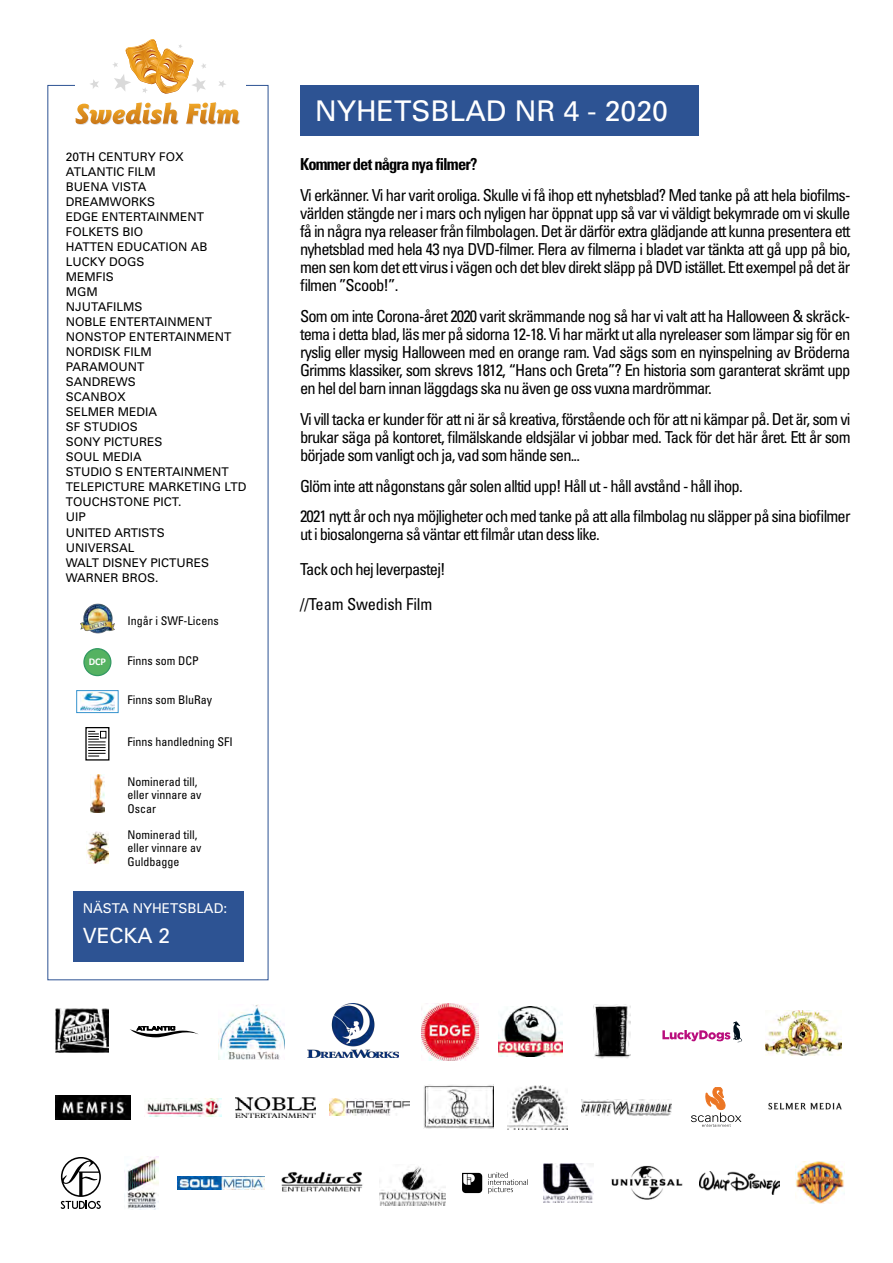
<style>
.page{position:relative;width:893px;height:1263px;background:#fff}
.page>*{position:absolute;margin:0;border:0;box-sizing:border-box;transform-origin:0 0}
.t1{font:28.5px "Univers";color:#fff}
.t2{font:21px "Univers";color:#fff}
.t3{font:condensed 16.5px/18px "Univers";letter-spacing:-.05em;color:#000;text-align:justify}
.t4{font:700 condensed 16.5px "Univers";letter-spacing:-.05em;color:#000}
.t5{font:13.5px "Univers";color:#fff}
.t6{font:12px/15px "Univers";color:#000}
.t7{font:condensed 12px/13.5px "Univers";color:#000}
.t8{font:700 10.35px "Calibri";color:#fff}
</style>
<div class="page">
<img style="left:80px;top:603px;width:35px;height:31px">
<img style="left:80px;top:692px;width:35px;height:19px">
<div style="left:76px;top:690px;width:43px;height:23px;border:1px solid #3793ce"></div>
<div style="left:84px;top:649px;width:27px;height:26px;background:#55b261;border-radius:50%"></div>
<div style="left:83px;top:648px;width:28px;height:28px;border:1px solid #329962;border-radius:50%"></div>
<img style="left:91px;top:774px;width:13px;height:38px">
<img style="left:86px;top:832px;width:23px;height:32px">
<svg style="left:76px;top:102px;width:103px;height:23px"></svg>
<svg style="left:186px;top:102px;width:54px;height:23px"></svg>
<svg style="left:218px;top:80px;width:8px;height:7px"></svg>
<svg style="left:90px;top:79px;width:9px;height:10px"></svg>
<svg style="left:113px;top:39px;width:93px;height:55px"></svg>
<div style="left:300px;top:85px;width:399px;height:50px;background:#2d5393"></div>
<div style="left:73px;top:891px;width:171px;height:70px;background:#2d5393"></div>
<svg style="left:88px;top:730px;width:19px;height:9px"></svg>
<div style="left:85px;top:727px;width:24px;height:33px;border:1px solid #000"></div>
<svg style="left:88px;top:731px;width:18px;height:26px"></svg>
<img style="left:124px;top:1157px;width:34px;height:52px">
<img style="left:795px;top:1162px;width:50px;height:42px">
<img style="left:699px;top:1172px;width:80px;height:22px">
<img style="left:380px;top:1166px;width:66px;height:39px">
<img style="left:544px;top:1163px;width:50px;height:40px">
<img style="left:611px;top:1165px;width:72px;height:35px">
<img style="left:281px;top:1172px;width:82px;height:20px">
<img style="left:177px;top:1176px;width:87px;height:13px">
<svg style="left:462px;top:1173px;width:20px;height:20px"></svg>
<svg style="left:488px;top:1172px;width:40px;height:22px"></svg>
<svg style="left:61px;top:1157px;width:40px;height:52px"></svg>
<img style="left:146px;top:1098px;width:76px;height:18px">
<img style="left:507px;top:1085px;width:60px;height:44px">
<img style="left:236px;top:1097px;width:79px;height:20px">
<img style="left:424px;top:1085px;width:69px;height:43px">
<svg style="left:691px;top:1087px;width:50px;height:40px"></svg>
<img style="left:581px;top:1100px;width:90px;height:15px">
<img style="left:768px;top:1102px;width:74px;height:8px">
<img style="left:330px;top:1099px;width:79px;height:17px">
<img style="left:308px;top:1003px;width:91px;height:54px">
<img style="left:765px;top:1011px;width:76px;height:45px">
<img style="left:219px;top:1004px;width:66px;height:55px">
<img style="left:56px;top:1008px;width:52px;height:44px">
<img style="left:421px;top:1003px;width:57px;height:57px">
<svg style="left:662px;top:1021px;width:80px;height:21px"></svg>
<svg style="left:130px;top:1026px;width:68px;height:11px"></svg>
<img style="left:499px;top:1007px;width:63px;height:49px">
<img style="left:594px;top:1004px;width:37px;height:55px">
<img style="left:56px;top:1095px;width:75px;height:24px">
<p class="t6" style="left:66px;top:150px;width:182px">20TH CENTURY FOX<br>ATLANTIC FILM<br>BUENA VISTA<br>DREAMWORKS<br>EDGE ENTERTAINMENT<br>FOLKETS BIO<br>HATTEN EDUCATION AB<br>LUCKY DOGS<br>MEMFIS<br>MGM<br>NJUTAFILMS<br>NOBLE ENTERTAINMENT<br>NONSTOP ENTERTAINMENT<br>NORDISK FILM<br>PARAMOUNT<br>SANDREWS<br>SCANBOX<br>SELMER MEDIA<br>SF STUDIOS<br>SONY PICTURES<br>SOUL MEDIA<br>STUDIO S ENTERTAINMENT<br>TELEPICTURE MARKETING LTD<br>TOUCHSTONE PICT.<br>UIP<br>UNITED ARTISTS<br>UNIVERSAL<br>WALT DISNEY PICTURES<br>WARNER BROS.</p>
<p class="t8" style="left:89px;top:654px;width:19px">DCP</p>
<p class="t7" style="left:127px;top:613px;width:93px">Ingår i SWF-Licens</p>
<p class="t7" style="left:127px;top:654px;width:73px">Finns som DCP</p>
<p class="t7" style="left:127px;top:693px;width:86px">Finns som BluRay</p>
<p class="t7" style="left:127px;top:735px;width:107px">Finns handledning SFI</p>
<p class="t7" style="left:127px;top:775px;width:75px">Nominerad till, eller vinnare av<br>Oscar</p>
<p class="t7" style="left:127px;top:828px;width:75px">Nominerad till, eller vinnare av<br>Guldbagge</p>
<p class="t5" style="left:83px;top:901px;width:146px">NÄSTA NYHETSBLAD:</p>
<p class="t2" style="left:83px;top:923px;width:89px">VECKA 2</p>
<h1 class="t1" style="left:315px;top:94px;width:355px">NYHETSBLAD NR 4 - 2020</h1>
<p class="t4" style="left:300px;top:154px;width:179px">Kommer det några nya filmer?</p>
<p class="t3" style="left:300px;top:186px;width:552px">Vi erkänner. Vi har varit oroliga. Skulle vi få ihop ett nyhetsblad? Med tanke på att hela biofilms&shy;världen stängde ner i mars och nyligen har öppnat upp så var vi väldigt bekymrade om vi skulle få in några nya releaser från filmbolagen. Det är därför extra glädjande att kunna presentera ett nyhetsblad med hela 43 nya DVD-filmer. Flera av filmerna i bladet var tänkta att gå upp på bio, men sen kom det ett virus i vägen och det blev direkt släpp på DVD istället. Ett exempel på det är filmen ”Scoob!”.</p>
<p class="t3" style="left:300px;top:307px;width:552px">Som om inte Corona-året 2020 varit skrämmande nog så har vi valt att ha Halloween &amp; skräck&shy;tema i detta blad, läs mer på sidorna 12-18. Vi har märkt ut alla nyreleaser som lämpar sig för en ryslig eller mysig Halloween med en orange ram. Vad sägs som en nyinspelning av Bröderna Grimms klassiker, som skrevs 1812, “Hans och Greta”? En historia som garanterat skrämt upp en hel del barn innan läggdags ska nu även ge oss vuxna mardrömmar.</p>
<p class="t3" style="left:300px;top:410px;width:552px">Vi vill tacka er kunder för att ni är så kreativa, förstående och för att ni kämpar på. Det är, som vi brukar säga på kontoret, filmälskande eldsjälar vi jobbar med. Tack för det här året. Ett år som började som vanligt och ja, vad som hände sen...</p>
<p class="t3" style="left:300px;top:470px;width:552px;line-height:30.8px">Glöm inte att någonstans går solen alltid upp! Håll ut - håll avstånd - håll ihop.<br>2021 nytt år och nya möjligheter och med tanke på att alla filmbolag nu släpper på sina biofilmer</p>
<p class="t3" style="left:300px;top:517px;width:301px;line-height:35px;text-align:left">ut i biosalongerna så väntar ett filmår utan dess like.<br>Tack och hej leverpastej!<br>//Team Swedish Film</p>
</div>
